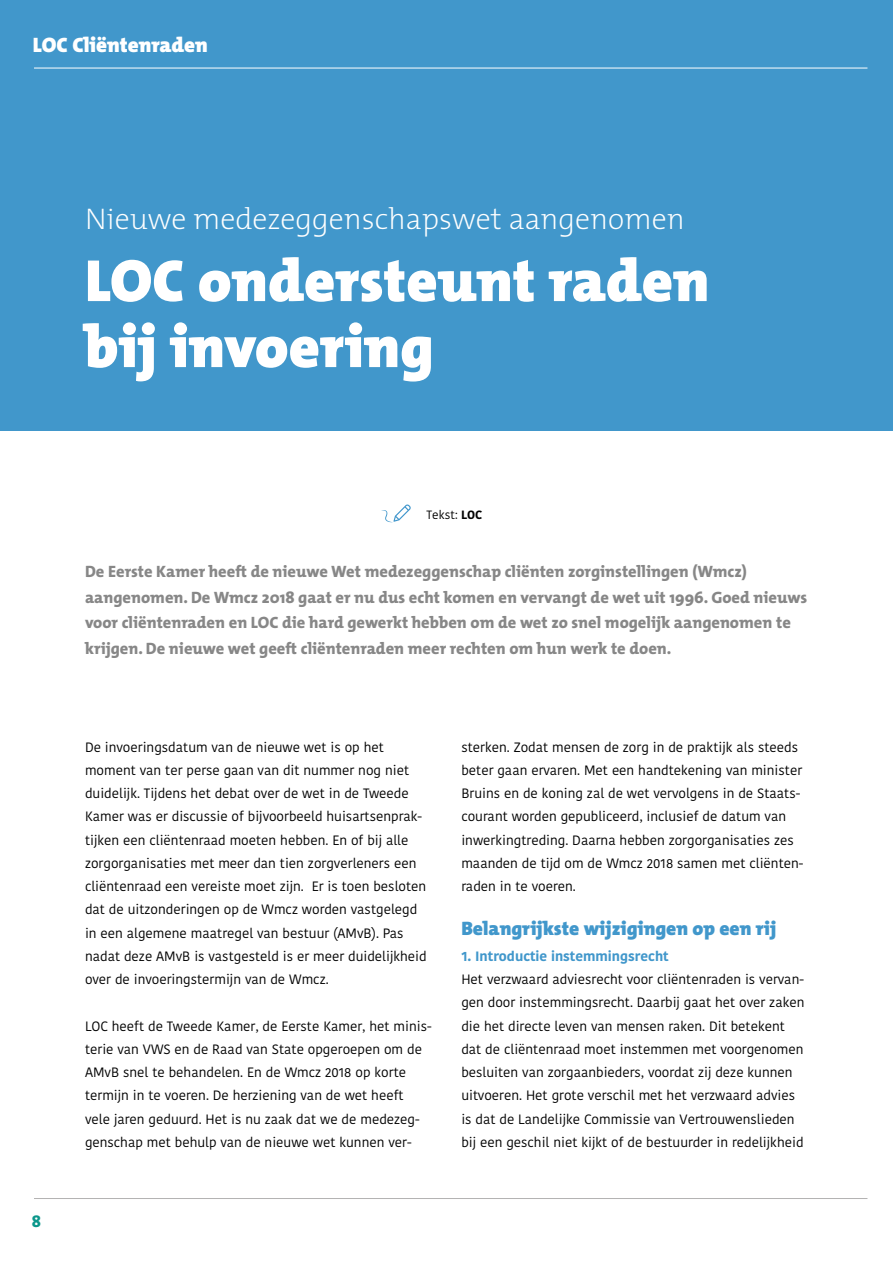
<style>
.page{position:relative;width:893px;height:1263px;background:#fff}
.page>*{position:absolute;margin:0;border:0;box-sizing:border-box;transform-origin:0 0}
.t1{font:800 60px/66px "T Mix";color:#fff}
.t2{font:200 30px "T Mix";color:#fff}
.t3{font:800 21px "T Mix";color:#fff}
.t4{font:800 19.5px "T Mix";color:#4197cb}
.t5{font:800 16.5px/25.5px "T Mix";color:#878787}
.t6{font:800 16.5px "T Mix";color:#0b978b}
.t7{font:13.5px/23.2px "Kohinoor Bangla";color:#000}
.t8{font:700 13.5px "Kohinoor Bangla";color:#4197cb}
.t9{font:12px "Kohinoor Bangla";color:#000}
.s1{font-weight:700}
</style>
<div class="page">
<div style="left:0;top:0;width:893px;height:431px;background:#4197cb"></div>
<hr style="left:34px;top:68px;width:833px;height:1px;background:#fff">
<hr style="left:34px;top:1198px;width:833px;height:1px;background:#b3b2b2">
<svg style="left:381px;top:504px;width:30px;height:18px"></svg>
<h3 class="t3" style="left:33px;top:27px;width:176px">LOC Cliëntenraden</h3>
<h2 class="t2" style="left:85px;top:195px;width:601px">Nieuwe medezeggenschapswet aangenomen</h2>
<h1 class="t1" style="left:85px;top:247px;width:626px">LOC ondersteunt raden bij invoering</h1>
<p class="t9" style="left:426px;top:505px;width:57px">Tekst: <span class="s1">LOC</span></p>
<p class="t5" style="left:85px;top:559px;width:724px">De Eerste Kamer heeft de nieuwe Wet medezeggenschap cliënten zorginstellingen (Wmcz) aangenomen. De Wmcz 2018 gaat er nu dus echt komen en vervangt de wet uit 1996. Goed nieuws voor cliëntenraden en LOC die hard gewerkt hebben om de wet zo snel mogelijk aangenomen te krijgen. De nieuwe wet geeft cliëntenraden meer rechten om hun werk te doen.</p>
<p class="t6" style="left:32px;top:1208px;width:11px">8</p>
<p class="t7" style="left:85px;top:735px;width:343px">De invoeringsdatum van de nieuwe wet is op het moment van ter perse gaan van dit nummer nog niet duidelijk. Tijdens het debat over de wet in de Tweede Kamer was er discussie of bijvoorbeeld huisartsenprak&shy;tijken een cliëntenraad moeten hebben. En of bij alle zorgorganisaties met meer dan tien zorgverleners een cliëntenraad een vereiste moet zijn. Er is toen besloten dat de uitzonderingen op de Wmcz worden vastgelegd in een algemene maatregel van bestuur (AMvB). Pas nadat deze AMvB is vastgesteld is er meer duidelijkheid over de invoeringstermijn van de Wmcz.</p>
<p class="t7" style="left:85px;top:1014px;width:348px">LOC heeft de Tweede Kamer, de Eerste Kamer, het minis&shy;terie van VWS en de Raad van State opgeroepen om de AMvB snel te behandelen. En de Wmcz 2018 op korte termijn in te voeren. De herziening van de wet heeft vele jaren geduurd. Het is nu zaak dat we de medezeg&shy;genschap met behulp van de nieuwe wet kunnen ver-</p>
<p class="t7" style="left:461px;top:735px;width:344px">sterken. Zodat mensen de zorg in de praktijk als steeds beter gaan ervaren. Met een handtekening van minister Bruins en de koning zal de wet vervolgens in de Staats&shy;courant worden gepubliceerd, inclusief de datum van inwerkingtreding. Daarna hebben zorgorganisaties zes maanden de tijd om de Wmcz 2018 samen met cliënten&shy;raden in te voeren.</p>
<h3 class="t4" style="left:461px;top:912px;width:316px">Belangrijkste wijzigingen op een rij</h3>
<p class="t8" style="left:461px;top:944px;width:209px">1. Introductie instemmingsrecht</p>
<p class="t7" style="left:461px;top:967px;width:345px">Het verzwaard adviesrecht voor cliëntenraden is vervan&shy;gen door instemmingsrecht. Daarbij gaat het over zaken die het directe leven van mensen raken. Dit betekent dat de cliëntenraad moet instemmen met voorgenomen besluiten van zorgaanbieders, voordat zij deze kunnen uitvoeren. Het grote verschil met het verzwaard advies is dat de Landelijke Commissie van Vertrouwenslieden bij een geschil niet kijkt of de bestuurder in redelijkheid</p>
</div>
